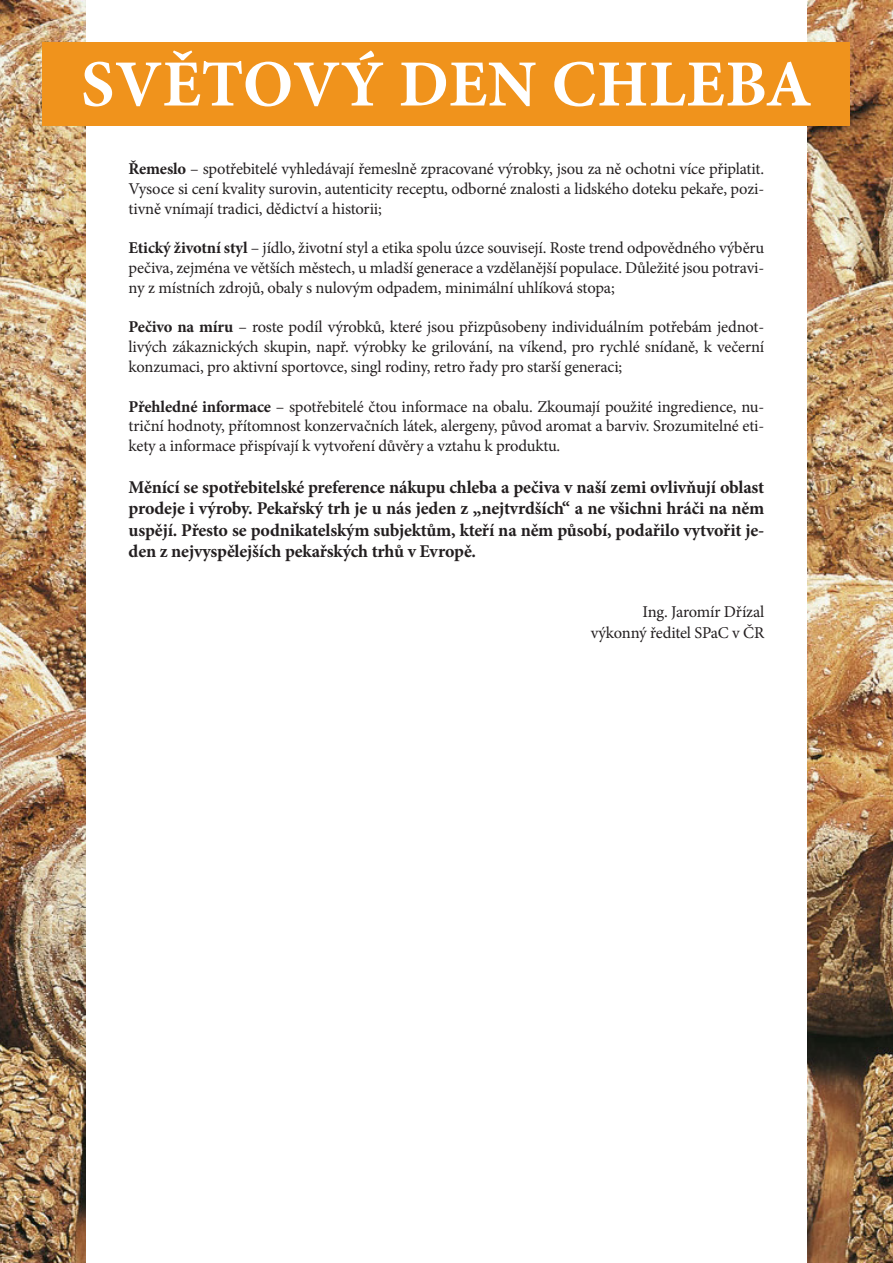
<style>
.page{position:relative;width:893px;height:1263px;background:#fff}
.page>*{position:absolute;margin:0;border:0;box-sizing:border-box;transform-origin:0 0}
.t1{font:700 66px "Minion Pro";letter-spacing:.01em;color:#fff}
.t2{font:700 18px/21.6px "Minion Pro";letter-spacing:-.01em;color:#231f20;text-align:justify}
.t3{font:16.5px/19.8px "Minion Pro";letter-spacing:-.01em;color:#231f20;text-align:justify}
.s1{font-weight:700}
</style>
<div class="page">
<img style="left:808px;top:0;width:85px;height:1263px">
<img style="left:0;top:0;width:85px;height:1263px">
<div style="left:43px;top:43px;width:807px;height:83px;background:#f0931c"></div>
<h1 class="t1" style="left:81px;top:38px;width:732px">SVĚTOVÝ DEN CHLEBA</h1>
<p class="t3" style="left:129px;top:159px;width:637px"><span class="s1">Řemeslo</span> – spotřebitelé vyhledávají řemeslně zpracované výrobky, jsou za ně ochotni více připlatit.<br>Vysoce si cení kvality surovin, autenticity receptu, odborné znalosti a lidského doteku pekaře, pozi&shy;tivně vnímají tradici, dědictví a historii;</p>
<p class="t3" style="left:129px;top:238px;width:637px"><span class="s1">Etický životní styl</span> – jídlo, životní styl a etika spolu úzce souvisejí. Roste trend odpovědného výběru pečiva, zejména ve větších městech, u mladší generace a vzdělanější populace. Důležité jsou potravi&shy;ny z místních zdrojů, obaly s nulovým odpadem, minimální uhlíková stopa;</p>
<p class="t3" style="left:129px;top:317px;width:637px"><span class="s1">Pečivo na míru</span> – roste podíl výrobků, které jsou přizpůsobeny individuálním potřebám jednot&shy;livých zákaznických skupin, např. výrobky ke grilování, na víkend, pro rychlé snídaně, k večerní konzumaci, pro aktivní sportovce, singl rodiny, retro řady pro starší generaci;</p>
<p class="t3" style="left:129px;top:397px;width:637px"><span class="s1">Přehledné informace</span> – spotřebitelé čtou informace na obalu. Zkoumají použité ingredience, nu&shy;triční hodnoty, přítomnost konzervačních látek, alergeny, původ aromat a barviv. Srozumitelné eti&shy;kety a informace přispívají k vytvoření důvěry a vztahu k produktu.</p>
<p class="t2" style="left:129px;top:476px;width:637px">Měnící se spotřebitelské preference nákupu chleba a pečiva v naší zemi ovlivňují oblast prodeje i výroby. Pekařský trh je u nás jeden z „nejtvrdších“ a ne všichni hráči na něm uspějí. Přesto se podnikatelským subjektům, kteří na něm působí, podařilo vytvořit je&shy;den z nejvyspělejších pekařských trhů v Evropě.</p>
<p class="t3" style="left:591px;top:601px;width:175px;line-height:21.6px;text-align:right">Ing. Jaromír Dřízal výkonný ředitel SPaC v ČR</p>
</div>
